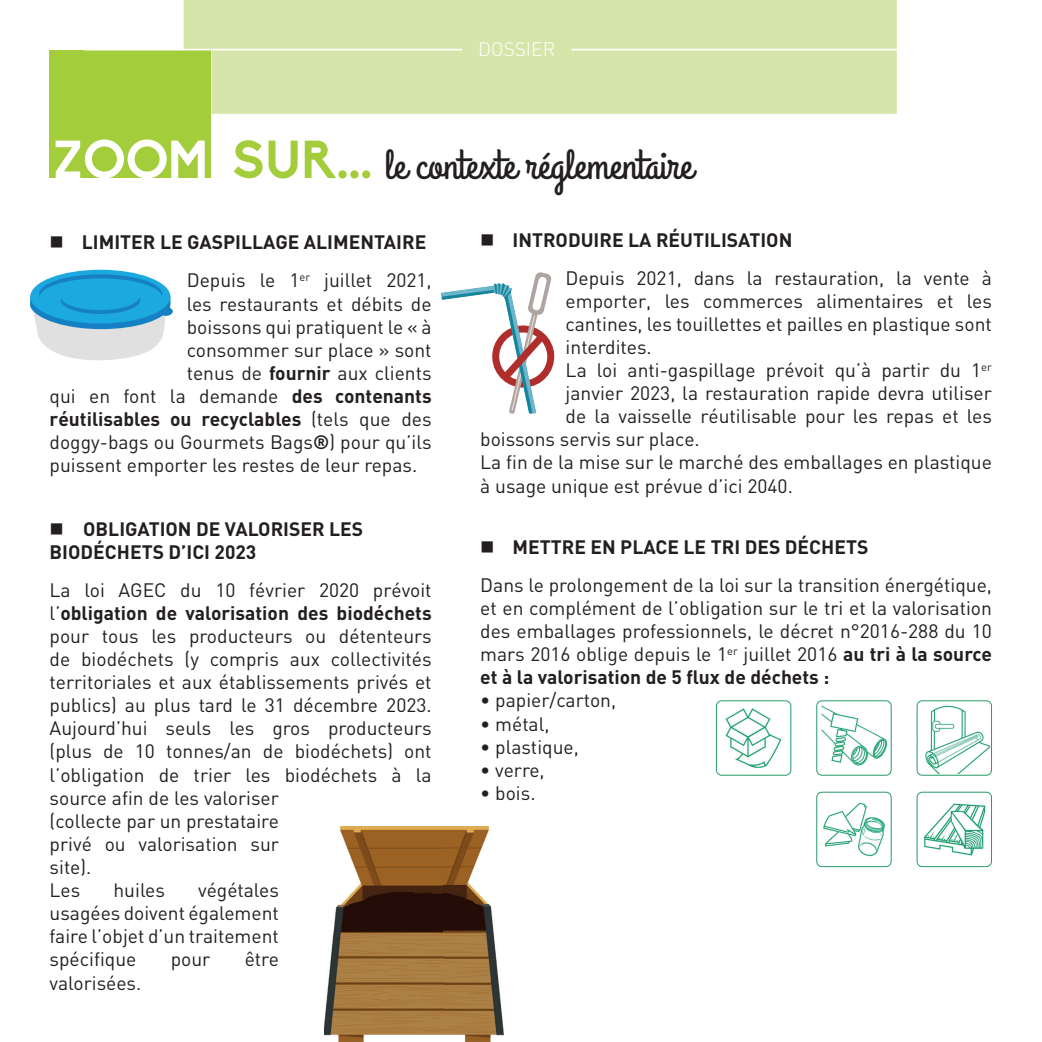
<style>
.page{position:relative;width:1042px;height:1042px;background:#fff}
.page>*{position:absolute;margin:0;border:0;box-sizing:border-box;transform-origin:0 0}
.t1{font:700 52.5px "Biko";color:#a4cd3b}
.t2{font:42px "Grand Hotel";color:#231f20}
.t3{font:19.25px/23.1px "DIN";color:#231f20}
.t4{font:700 19.25px/38px "DIN";color:#231f20;text-align:right}
.t5{font:300 19.25px "DIN";color:#fff}
.s1{color:#fff}
.s2{font-weight:400}
.s3{font-weight:700}
</style>
<div class="page">
<div style="left:50px;top:50px;width:161px;height:128px;background:#a4cd3b"></div>
<img style="left:717px;top:701px;width:73px;height:73px">
<div style="left:716px;top:700px;width:75px;height:75px;border:1px solid #269c66;border-radius:5px"></div>
<img style="left:817px;top:701px;width:74px;height:74px">
<div style="left:816px;top:700px;width:75px;height:75px;border:1px solid #269c66;border-radius:5px"></div>
<img style="left:917px;top:702px;width:74px;height:73px">
<div style="left:916px;top:700px;width:76px;height:75px;border:1px solid #269c66;border-radius:5px"></div>
<img style="left:817px;top:792px;width:74px;height:74px">
<div style="left:816px;top:792px;width:75px;height:75px;border:1px solid #269c66;border-radius:5px"></div>
<img style="left:918px;top:792px;width:73px;height:74px">
<div style="left:916px;top:792px;width:76px;height:75px;border:1px solid #269c66;border-radius:5px"></div>
<div style="left:184px;top:0;width:713px;height:114px;background:#d6e6aa"></div>
<div style="left:184px;top:50px;width:27px;height:64px;background:#a4cd3b"></div>
<hr style="left:84px;top:49px;width:378px;height:1px;background:#fff">
<hr style="left:571px;top:49px;width:377px;height:1px;background:#fff">
<img style="left:324px;top:826px;width:179px;height:215px">
<div style="left:30px;top:270px;width:140px;height:53px;background:#1ba9df;border-radius:50%"></div>
<svg style="left:30px;top:275px;width:143px;height:86px"></svg>
<svg style="left:440px;top:272px;width:115px;height:142px"></svg>
<p class="t5" style="left:478px;top:37px;width:79px">DOSSIER</p>
<h1 class="t1" style="left:52px;top:128px;width:321px"><span class="s1">ZOOM</span> SUR...</h1>
<h2 class="t2" style="left:385px;top:138px;width:309px">le contexte réglementaire</h2>
<p class="t4" style="left:50px;top:223px;width:383px">■ LIMITER LE GASPILLAGE ALIMENTAIRE<br><span class="s2">Depuis le 1</span><sup>er</sup> <span class="s2">juillet 2021,</span></p>
<p class="t3" style="left:187px;top:292px;width:246px">les restaurants et débits de</p>
<p class="t3" style="left:187px;top:315px;width:246px">boissons qui pratiquent le « à</p>
<p class="t3" style="left:187px;top:338px;width:246px">consommer sur place » sont</p>
<p class="t3" style="left:187px;top:361px;width:246px">tenus de <span class="s3">fournir</span> aux clients</p>
<p class="t3" style="left:50px;top:384px;width:383px">qui en font la demande <span class="s3">des contenants</span></p>
<p class="t4" style="left:50px;top:399px;width:383px">réutilisables ou recyclables <span class="s2">(tels que des</span></p>
<p class="t3" style="left:50px;top:430px;width:383px">doggy-bags ou Gourmets Bags<span class="s3">®</span>) pour qu’ils</p>
<p class="t3" style="left:50px;top:453px;width:369px">puissent emporter les restes de leur repas.</p>
<p class="t4" style="left:50px;top:516px;width:315px;line-height:23.1px;text-align:left">■ OBLIGATION DE VALORISER LES<br>BIODÉCHETS D’ICI 2023</p>
<p class="t3" style="left:50px;top:578px;width:383px">La loi AGEC du 10 février 2020 prévoit l’<span class="s3">obligation de valorisation des biodéchets </span>pour tous les producteurs ou détenteurs de biodéchets (y compris aux collectivités territoriales et aux établissements privés et publics) au plus tard le 31 décembre 2023.<br>Aujourd’hui seuls les gros producteurs (plus de 10 tonnes/an de biodéchets) ont l’obligation de trier les biodéchets à la source afin de les valoriser<br>(collecte par un prestataire<br>privé ou valorisation sur<br>site).<br>Les</p>
<p class="t3" style="left:50px;top:878px;width:231px;text-align:justify;text-indent:148px">végétales usagées doivent également faire l’objet d’un traitement spécifique</p>
<p class="t3" style="left:113px;top:878px;width:53px">huiles</p>
<p class="t3" style="left:171px;top:947px;width:41px">pour</p>
<p class="t3" style="left:245px;top:947px;width:36px">être</p>
<p class="t3" style="left:50px;top:970px;width:93px">valorisées.</p>
<p class="t3" style="left:566px;top:220px;width:428px;line-height:38px;text-indent:-85px">■ <span class="s3">INTRODUIRE LA RÉUTILISATION<br></span>Depuis 2021, dans la restauration, la vente à</p>
<p class="t3" style="left:566px;top:289px;width:428px">emporter, les commerces alimentaires et les</p>
<p class="t3" style="left:566px;top:312px;width:428px">cantines, les touillettes et pailles en plastique sont</p>
<p class="t3" style="left:566px;top:335px;width:88px">interdites.</p>
<p class="t3" style="left:566px;top:358px;width:428px">La loi anti-gaspillage prévoit qu’à partir du 1<sup>er</sup></p>
<p class="t3" style="left:566px;top:381px;width:428px">janvier 2023, la restauration rapide devra utiliser</p>
<p class="t3" style="left:566px;top:404px;width:428px">de la vaisselle réutilisable pour les repas et les</p>
<p class="t3" style="left:480px;top:427px;width:221px">boissons servis sur place.</p>
<p class="t3" style="left:480px;top:450px;width:513px">La fin de la mise sur le marché des emballages en plastique</p>
<p class="t3" style="left:480px;top:474px;width:314px">à usage unique est prévue d’ici 2040.</p>
<p class="t3" style="left:480px;top:527px;width:513px;line-height:38px">■ <span class="s3">METTRE EN PLACE LE TRI DES DÉCHETS<br></span>Dans le prolongement de la loi sur la transition énergétique,</p>
<p class="t3" style="left:480px;top:596px;width:513px;text-align:justify">et en complément de l’obligation sur le tri et la valorisation des emballages professionnels, le décret n°2016-288 du 10 mars 2016 oblige depuis le 1<sup>er</sup> juillet 2016 <span class="s3">au tri à la source et à la valorisation de 5 flux de déchets :</span></p>
<p class="t3" style="left:480px;top:688px;width:137px">• papier/carton,</p>
<p class="t3" style="left:480px;top:711px;width:71px">• métal,</p>
<p class="t3" style="left:480px;top:735px;width:100px">• plastique,</p>
<p class="t3" style="left:480px;top:758px;width:66px">• verre,</p>
<p class="t3" style="left:480px;top:781px;width:57px">• bois.</p>
</div>
